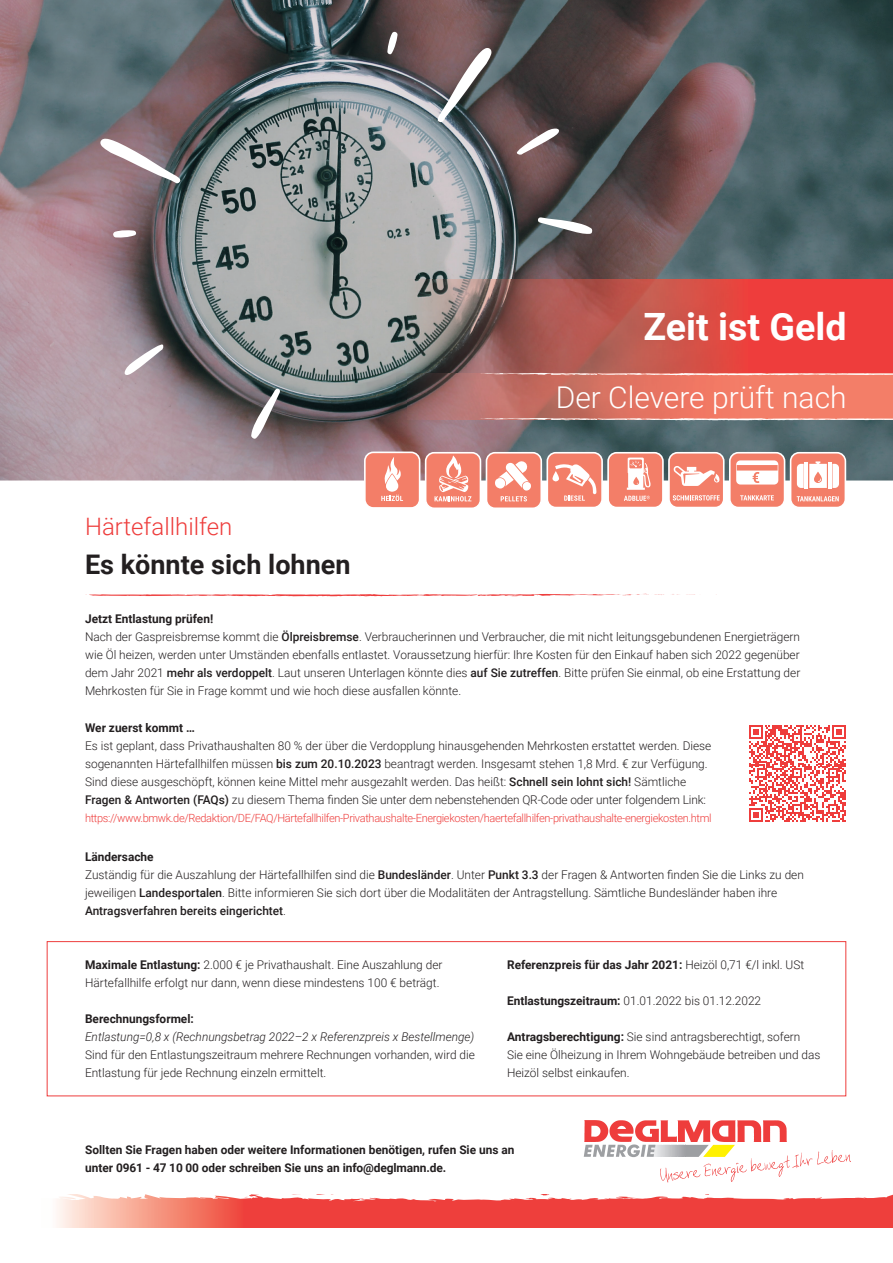
<style>
.page{position:relative;width:893px;height:1263px;background:#fff}
.page>*{position:absolute;margin:0;border:0;box-sizing:border-box;transform-origin:0 0}
.t1{font:700 37.65px "Roboto";color:#fff}
.t2{font:300 30px "Roboto";color:#fff}
.t3{font:700 27px "Roboto";color:#231f20}
.t4{font:300 24px "Roboto";color:#ee3d3c}
.t5{font:300 12px/18px "Roboto";color:#231f20}
.t6{font:700 12px/18px "Roboto";color:#231f20}
.t7{font:italic 300 12px "Roboto";color:#231f20}
.t8{font:300 11.25px "Roboto";letter-spacing:-.03em;color:#ee3d3c}
.s1{font-weight:700}
.s2{font-weight:500}
.s3{font-weight:300}
</style>
<div class="page">
<img style="left:0;top:0;width:893px;height:480px">
<img style="left:407px;top:279px;width:486px;height:94px">
<img style="left:397px;top:373px;width:496px;height:46px">
<svg style="left:480px;top:418px;width:413px;height:2px"></svg>
<svg style="left:480px;top:373px;width:413px;height:2px"></svg>
<svg style="left:85px;top:594px;width:610px;height:2px"></svg>
<svg style="left:57px;top:1201px;width:836px;height:26px;background:#ef544e"></svg>
<svg style="left:57px;top:1194px;width:836px;height:7px"></svg>
<svg style="left:749px;top:725px;width:97px;height:97px"></svg>
<svg style="left:437px;top:48px;width:55px;height:74px"></svg>
<svg style="left:538px;top:217px;width:54px;height:17px"></svg>
<svg style="left:516px;top:128px;width:43px;height:27px"></svg>
<svg style="left:387px;top:31px;width:11px;height:24px"></svg>
<svg style="left:100px;top:139px;width:81px;height:45px"></svg>
<svg style="left:251px;top:388px;width:29px;height:51px"></svg>
<svg style="left:124px;top:344px;width:39px;height:31px"></svg>
<svg style="left:112px;top:230px;width:24px;height:8px"></svg>
<div style="left:47px;top:941px;width:799px;height:155px;border:1px solid #ee3d3c"></div>
<img style="left:584px;top:1120px;width:202px;height:22px">
<svg style="left:583px;top:1144px;width:268px;height:38px"></svg>
<div style="left:365px;top:452px;width:55px;height:56px;background:#f37e68;border-radius:9px"></div>
<svg style="left:381px;top:457px;width:22px;height:44px"></svg>
<div style="left:364px;top:451px;width:56px;height:58px;border:2px solid #fff;border-radius:9px"></div>
<div style="left:426px;top:453px;width:54px;height:55px;background:#f37e68;border-radius:9px"></div>
<svg style="left:434px;top:455px;width:37px;height:46px"></svg>
<div style="left:425px;top:452px;width:56px;height:57px;border:2px solid #fff;border-radius:9px"></div>
<div style="left:486px;top:453px;width:55px;height:55px;background:#f37e68;border-radius:9px"></div>
<svg style="left:495px;top:461px;width:36px;height:40px"></svg>
<div style="left:486px;top:452px;width:56px;height:57px;border:2px solid #fff;border-radius:9px"></div>
<div style="left:547px;top:453px;width:55px;height:54px;background:#f37e68;border-radius:9px"></div>
<svg style="left:552px;top:464px;width:44px;height:37px"></svg>
<div style="left:546px;top:452px;width:57px;height:56px;border:2px solid #fff;border-radius:9px"></div>
<div style="left:608px;top:453px;width:55px;height:54px;background:#f37e68;border-radius:9px"></div>
<svg style="left:627px;top:458px;width:24px;height:32px"></svg>
<svg style="left:624px;top:496px;width:26px;height:5px"></svg>
<div style="left:607px;top:452px;width:57px;height:56px;border:2px solid #fff;border-radius:9px"></div>
<div style="left:669px;top:453px;width:55px;height:54px;background:#f37e68;border-radius:9px"></div>
<svg style="left:673px;top:495px;width:47px;height:5px"></svg>
<svg style="left:673px;top:466px;width:47px;height:20px"></svg>
<div style="left:668px;top:452px;width:57px;height:56px;border:2px solid #fff;border-radius:9px"></div>
<div style="left:730px;top:453px;width:55px;height:54px;background:#f37e68;border-radius:9px"></div>
<svg style="left:740px;top:495px;width:34px;height:5px"></svg>
<svg style="left:736px;top:460px;width:42px;height:24px"></svg>
<div style="left:729px;top:452px;width:56px;height:56px;border:2px solid #fff;border-radius:9px"></div>
<div style="left:791px;top:453px;width:54px;height:54px;background:#f37e68;border-radius:9px"></div>
<svg style="left:797px;top:496px;width:42px;height:5px"></svg>
<hr style="left:805px;top:463px;width:3px;height:26px;background:#fff">
<hr style="left:828px;top:463px;width:3px;height:26px;background:#fff">
<svg style="left:797px;top:461px;width:42px;height:27px"></svg>
<div style="left:790px;top:452px;width:56px;height:56px;border:2px solid #fff;border-radius:9px"></div>
<h1 class="t1" style="left:643px;top:300px;width:205px">Zeit ist Geld</h1>
<h3 class="t4" style="left:85px;top:510px;width:149px">Härtefallhilfen</h3>
<h3 class="t3" style="left:85px;top:546px;width:267px">Es könnte sich lohnen</h3>
<h2 class="t2" style="left:556px;top:376px;width:292px">Der Clevere prüft nach</h2>
<p class="t5" style="left:85px;top:610px;width:717px"><span class="s1">Jetzt Entlastung prüfen!<br></span>Nach der Gaspreisbremse kommt die <span class="s2">Ölpreisbremse</span>. Verbraucherinnen und Verbraucher, die mit nicht leitungsgebundenen Energieträgern wie Öl heizen, werden unter Umständen ebenfalls entlastet. Voraussetzung hierfür: Ihre Kosten für den Einkauf haben sich 2022 gegenüber dem Jahr 2021 <span class="s2">mehr als verdoppelt</span>. Laut unseren Unterlagen könnte dies <span class="s2">auf Sie zutreffen</span>. Bitte prüfen Sie einmal, ob eine Erstattung der Mehrkosten für Sie in Frage kommt und wie hoch diese ausfallen könnte.</p>
<p class="t6" style="left:85px;top:718px;width:111px">Wer zuerst kommt …</p>
<p class="t5" style="left:85px;top:736px;width:628px">Es ist geplant, dass Privathaushalten 80 % der über die Verdopplung hinausgehenden Mehrkosten erstattet werden. Diese sogenannten Härtefallhilfen müssen <span class="s2">bis zum 20.10.2023</span> beantragt werden. Insgesamt stehen 1,8 Mrd. € zur Verfügung.<br>Sind diese ausgeschöpft, können keine Mittel mehr ausgezahlt werden. Das heißt: <span class="s2">Schnell sein lohnt sich!</span> Sämtliche <span class="s2">Fragen &amp; Antworten (FAQs)</span> zu diesem Thema finden Sie unter dem nebenstehenden QR-Code oder unter folgendem Link:</p>
<p class="t8" style="left:85px;top:810px;width:628px">https://www.bmwk.de/Redaktion/DE/FAQ/Härtefallhilfen-Privathaushalte-Energiekosten/haertefallhilfen-privathaushalte-energiekosten.html</p>
<p class="t5" style="left:85px;top:847px;width:720px"><span class="s1">Ländersache<br></span>Zuständig für die Auszahlung der Härtefallhilfen sind die <span class="s2">Bundesländer</span>. Unter <span class="s2">Punkt 3.3</span> der Fragen &amp; Antworten finden Sie die Links zu den jeweiligen <span class="s2">Landesportalen</span>. Bitte informieren Sie sich dort über die Modalitäten der Antragstellung. Sämtliche Bundesländer haben ihre <span class="s2">Antragsverfahren bereits eingerichtet</span>.</p>
<p class="t5" style="left:85px;top:955px;width:359px"><span class="s1">Maximale Entlastung:</span> 2.000 € je Privathaushalt. Eine Auszahlung der<br>Härtefallhilfe erfolgt nur dann, wenn diese mindestens 100 € beträgt.</p>
<p class="t6" style="left:85px;top:1009px;width:110px">Berechnungsformel:</p>
<p class="t7" style="left:85px;top:1028px;width:391px">Entlastung=0,8 x (Rechnungsbetrag 2022–2 x Referenzpreis x Bestellmenge)</p>
<p class="t5" style="left:85px;top:1045px;width:391px">Sind für den Entlastungszeitraum mehrere Rechnungen vorhanden, wird die<br>Entlastung für jede Rechnung einzeln ermittelt.</p>
<p class="t6" style="left:507px;top:955px;width:299px">Referenzpreis für das Jahr 2021: <span class="s3">Heizöl 0,71 €/l inkl. USt</span></p>
<p class="t5" style="left:507px;top:991px;width:256px"><span class="s1">Entlastungszeitraum:</span> 01.01.2022 bis 01.12.2022</p>
<p class="t5" style="left:507px;top:1027px;width:315px"><span class="s1">Antragsberechtigung:</span> Sie sind antragsberechtigt, sofern<br>Sie eine Ölheizung in Ihrem Wohngebäude betreiben und das<br>Heizöl selbst einkaufen.</p>
<p class="t6" style="left:85px;top:1141px;width:431px">Sollten Sie Fragen haben oder weitere Informationen benötigen, rufen Sie uns an unter 0961 - 47 10 00 oder schreiben Sie uns an info@deglmann.de.</p>
</div>
